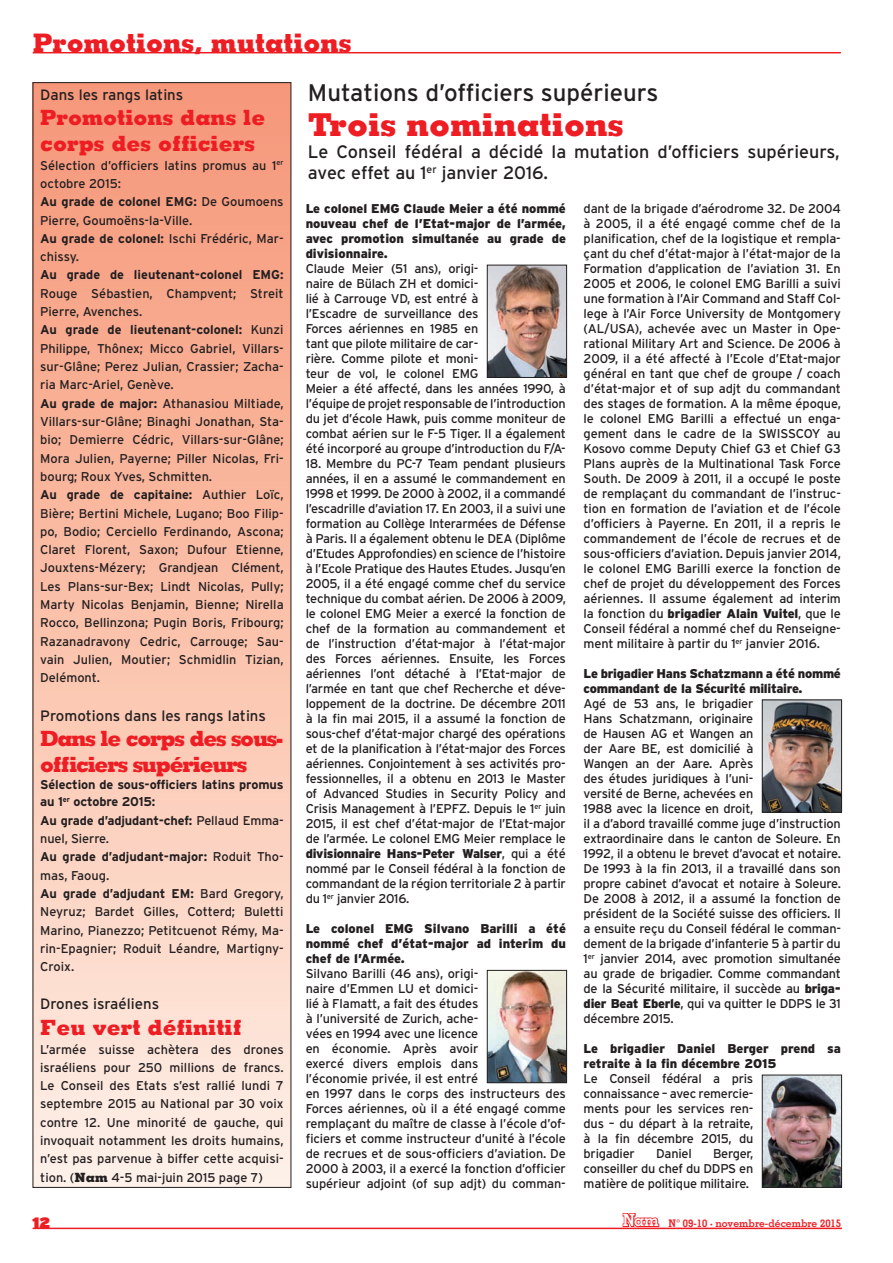
<style>
.page{position:relative;width:893px;height:1263px;background:#fff}
.page>*{position:absolute;margin:0;border:0;box-sizing:border-box;transform-origin:0 0}
.t1{font:800 31.5px "Memphis";color:#ee1d23}
.t2{font:800 25.5px "Memphis";color:#ee1d23}
.t3{font:24px "Interstate";color:#231f20}
.t4{font:800 21px/25.8px "Memphis";color:#ee1d23}
.t5{font:800 21px/25.8px "Memphis";letter-spacing:-.06em;color:#ee1d23}
.t6{font:18px/21.6px "Interstate";color:#231f20}
.t7{font:15px "Interstate";color:#231f20}
.t8{font:900 15px "Interstate";color:#ee1d23}
.t9{font:12.75px/15px "Interstate";letter-spacing:-.02em;color:#231f20;text-align:justify}
.t10{font:12.75px/18.3px "Interstate";color:#231f20}
.t11{font:900 12.75px/15px "Interstate";color:#231f20;text-align:justify}
.t12{font:700 12.75px/17.1px "Interstate";letter-spacing:-.01em;color:#231f20}
.t13{font:900 12.75px/15px "Interstate";letter-spacing:-.02em;color:#231f20}
.t14{font:700 10.5px "Memphis";color:#ee1d23}
.s1{font-weight:700}
.s2{font-family:"Memphis";font-weight:800}
.s3{font-weight:900}
.s4{font-size:16.95px;color:#fff}
.s5{font-size:16.5px;color:#fff}
</style>
<div class="page">
<hr style="left:33px;top:1227px;width:809px;height:2px;background:#ee1d23">
<svg style="left:622px;top:1213px;width:38px;height:15px"></svg>
<hr style="left:33px;top:52px;width:808px;height:1px;background:#ee1d23">
<div style="left:33px;top:83px;width:258px;height:1104px;background:linear-gradient(to bottom,#f69676,#fef0e6)"></div>
<img style="left:489px;top:267px;width:76px;height:109px">
<div style="left:487px;top:265px;width:80px;height:113px;border:1px solid #231f20"></div>
<img style="left:489px;top:972px;width:76px;height:109px">
<div style="left:487px;top:970px;width:80px;height:113px;border:1px solid #231f20"></div>
<img style="left:764px;top:701px;width:76px;height:110px">
<div style="left:762px;top:699px;width:80px;height:114px;border:1px solid #231f20"></div>
<img style="left:764px;top:1077px;width:76px;height:109px">
<div style="left:762px;top:1075px;width:80px;height:113px;border:1px solid #231f20"></div>
<h2 class="t2" style="left:33px;top:26px;width:320px">Promotions, mutations</h2>
<p class="t7" style="left:40px;top:86px;width:145px">Dans les rangs latins</p>
<h3 class="t4" style="left:40px;top:105px;width:227px">Promotions dans le corps des officiers</h3>
<p class="t10" style="left:40px;top:156px;width:245px">Sélection d’officiers latins promus au 1<sup>er </sup>octobre 2015:<br><span class="s1">Au grade de colonel EMG:</span> De Goumoens<br>Pierre, Goumoëns-la-Ville.<br><span class="s1">Au grade de colonel:</span> Ischi Frédéric, Mar&shy;chissy.</p>
<p class="t12" style="left:40px;top:266px;width:245px">Au grade de lieutenant-colonel EMG:</p>
<p class="t10" style="left:40px;top:284px;width:245px">Rouge Sébastien, Champvent; Streit Pierre, Avenches.<br><span class="s1">Au grade de lieutenant-colonel:</span> Kunzi Philippe, Thônex; Micco Gabriel, Villars&shy;sur-Glâne; Perez Julian, Crassier; Zacha&shy;ria Marc-Ariel, Genève.<br><span class="s1">Au grade de major:</span> Athanasiou Miltiade, Villars-sur-Glâne; Binaghi Jonathan, Sta&shy;bio; Demierre Cédric, Villars-sur-Glâne; Mora Julien, Payerne; Piller Nicolas, Fri&shy;bourg; Roux Yves, Schmitten.<br><span class="s1">Au grade de capitaine:</span> Authier Loïc, Bière; Bertini Michele, Lugano; Boo Filip&shy;po, Bodio; Cerciello Ferdinando, Ascona; Claret Florent, Saxon; Dufour Etienne, Jouxtens-Mézery; Grandjean Clément, Les Plans-sur-Bex; Lindt Nicolas, Pully; Marty Nicolas Benjamin, Bienne; Nirella Rocco, Bellinzona; Pugin Boris, Fribourg; Razanadravony Cedric, Carrouge; Sau&shy;vain Julien, Moutier; Schmidlin Tizian, Delémont.</p>
<p class="t7" style="left:40px;top:707px;width:227px">Promotions dans les rangs latins</p>
<h3 class="t5" style="left:40px;top:725px;width:244px">Dans le corps des sous&shy;officiers supérieurs</h3>
<p class="t12" style="left:40px;top:776px;width:245px">Sélection de sous-officiers latins promus au 1<sup>er</sup> octobre 2015:</p>
<p class="t10" style="left:40px;top:811px;width:245px"><span class="s1">Au grade d’adjudant-chef:</span> Pellaud Emma&shy;nuel, Sierre.<br><span class="s1">Au grade d’adjudant-major:</span> Roduit Tho&shy;mas, Faoug.<br><span class="s1">Au grade d’adjudant EM:</span> Bard Gregory,<br>Neyruz; Bardet Gilles, Cotterd; Buletti<br>Marino, Pianezzo; Petitcuenot Rémy, Ma&shy;rin-Epagnier; Roduit Léandre, Martigny-<br>Croix.</p>
<p class="t7" style="left:40px;top:996px;width:120px">Drones israéliens</p>
<h3 class="t4" style="left:40px;top:1014px;width:203px">Feu vert définitif</h3>
<p class="t9" style="left:40px;top:1040px;width:245px;line-height:18.3px">L’armée suisse achètera des drones israéliens pour 250 millions de francs.<br>Le Conseil des Etats s’est rallié lundi 7 septembre 2015 au National par 30 voix contre 12. Une minorité de gauche, qui invoquait notamment les droits humains, n’est pas parvenue à biffer cette acquisi&shy;tion. (<span class="s2">Nam</span> 4-5 mai-juin 2015 page 7)</p>
<h3 class="t3" style="left:308px;top:80px;width:352px">Mutations d’officiers supérieurs</h3>
<h1 class="t1" style="left:308px;top:104px;width:317px">Trois nominations</h1>
<h3 class="t6" style="left:308px;top:140px;width:533px">Le Conseil fédéral a décidé la mutation d’officiers supérieurs, avec effet au 1<sup>er</sup> janvier 2016.</h3>
<p class="t9" style="left:584px;top:201px;width:259px">dant de la brigade d’aérodrome 32. De 2004 à 2005, il a été engagé comme chef de la planification, chef de la logistique et rempla&shy;çant du chef d’état-major à l’état-major de la Formation d’application de l’aviation 31. En 2005 et 2006, le colonel EMG Barilli a suivi une formation à l’Air Command and Staff Col&shy;lege à l’Air Force University de Montgomery (AL/USA), achevée avec un Master in Ope&shy;rational Military Art and Science. De 2006 à 2009, il a été affecté à l’Ecole d’Etat-major général en tant que chef de groupe / coach d’état-major et of sup adjt du commandant des stages de formation. A la même époque, le colonel EMG Barilli a effectué un enga&shy;gement dans le cadre de la SWISSCOY au Kosovo comme Deputy Chief G3 et Chief G3<br>Plans auprès de la Multinational Task Force South. De 2009 à 2011, il a occupé le poste de remplaçant du commandant de l’instruc&shy;tion en formation de l’aviation et de l’école d’officiers à Payerne. En 2011, il a repris le commandement de l’école de recrues et de sous-officiers d’aviation. Depuis janvier 2014, le colonel EMG Barilli exerce la fonction de chef de projet du développement des Forces aériennes. Il assume également ad interim la fonction du <span class="s3">brigadier Alain Vuitel</span>, que le Conseil fédéral a nommé chef du Renseigne&shy;ment militaire à partir du 1<sup>er</sup> janvier 2016.</p>
<p class="t13" style="left:584px;top:666px;width:259px">Le brigadier Hans Schatzmann a été nommé commandant de la Sécurité militaire.</p>
<p class="t9" style="left:584px;top:696px;width:259px;text-align:left">Agé de 53 ans, le brigadier<br>Hans Schatzmann, originaire<br>de Hausen AG et Wangen an<br>der Aare BE, est domicilié à<br>Wangen an der Aare. Après<br>des études juridiques à l’uni-<br>versité de Berne, achevées en<br>1988 avec la licence en droit,<br>il a d’abord travaillé comme juge d’instruction extraordinaire dans le canton de Soleure. En 1992, il a obtenu le brevet d’avocat et notaire.<br>De 1993 à la fin 2013, il a travaillé dans son propre cabinet d’avocat et notaire à Soleure.<br>De 2008 à 2012, il a assumé la fonction de président de la Société suisse des officiers. Il a ensuite reçu du Conseil fédéral le comman&shy;dement de la brigade d’infanterie 5 à partir du 1<sup>er</sup> janvier 2014, avec promotion simultanée au grade de brigadier. Comme commandant de la Sécurité militaire, il succède au <span class="s3">briga&shy;dier Beat Eberle</span>, qui va quitter le DDPS le 31 décembre 2015.</p>
<p class="t11" style="left:584px;top:1041px;width:259px">Le brigadier Daniel Berger prend sa retraite à la fin décembre 2015</p>
<p class="t9" style="left:584px;top:1071px;width:171px">Le Conseil fédéral a pris connaissance – avec remercie&shy;ments pour les services ren&shy;dus – du départ à la retraite, à la fin décembre 2015, du brigadier</p>
<p class="t11" style="left:306px;top:201px;width:262px">Le colonel EMG Claude Meier a été nommé nouveau chef de l’Etat-major de l’armée, avec promotion simultanée au grade de divisionnaire.</p>
<p class="t9" style="left:306px;top:261px;width:262px;text-align:left">Claude Meier (51 ans), origi-<br>naire de Bülach ZH et domici-<br>lié à Carrouge VD, est entré à<br>l’Escadre de surveillance des<br>Forces aériennes en 1985 en<br>tant que pilote militaire de car-<br>rière. Comme pilote et moni-<br>teur de vol, le colonel EMG<br>Meier a été affecté, dans les années 1990, à l’équipe de projet responsable de l’introduction du jet d’école Hawk, puis comme moniteur de combat aérien sur le F-5 Tiger. Il a également été incorporé au groupe d’introduction du F/A-</p>
<p class="t9" style="left:306px;top:456px;width:262px">18. Membre du PC-7 Team pendant plusieurs années, il en a assumé le commandement en 1998 et 1999. De 2000 à 2002, il a commandé l’escadrille d’aviation 17. En 2003, il a suivi une formation au Collège Interarmées de Défense à Paris. Il a également obtenu le DEA (Diplôme d’Etudes Approfondies) en science de l’histoire à l’Ecole Pratique des Hautes Etudes. Jusqu’en 2005, il a été engagé comme chef du service technique du combat aérien. De 2006 à 2009, le colonel EMG Meier a exercé la fonction de chef de la formation au commandement et de l’instruction d’état-major à l’état-major des Forces aériennes. Ensuite, les Forces aériennes l’ont détaché à l’Etat-major de l’armée en tant que chef Recherche et déve&shy;loppement de la doctrine. De décembre 2011 à la fin mai 2015, il a assumé la fonction de sous-chef d’état-major chargé des opérations et de la planification à l’état-major des Forces aériennes. Conjointement à ses activités pro&shy;fessionnelles, il a obtenu en 2013 le Master of Advanced Studies in Security Policy and Crisis Management à l’EPFZ. Depuis le 1<sup>er</sup> juin 2015, il est chef d’état-major de l’Etat-major de l’armée. Le colonel EMG Meier remplace le <span class="s3">divisionnaire Hans-Peter Walser</span>, qui a été nommé par le Conseil fédéral à la fonction de commandant de la région territoriale 2 à partir du 1<sup>er</sup> janvier 2016.</p>
<p class="t11" style="left:306px;top:921px;width:262px">Le colonel EMG Silvano Barilli a été nommé chef d’état-major ad interim du chef de l’Armée.</p>
<p class="t9" style="left:306px;top:966px;width:262px;text-align:left">Silvano Barilli (46 ans), origi-<br>naire d’Emmen LU et domici-<br>lié à Flamatt, a fait des études<br>à l’université de Zurich, ache-<br>vées en 1994 avec une licence<br>en économie. Après avoir<br>exercé divers emplois dans<br>l’économie privée, il est entré<br>en 1997 dans le corps des instructeurs des Forces aériennes, où il a été engagé comme remplaçant du maître de classe à l’école d’of&shy;ficiers et comme instructeur d’unité à l’école de recrues et de sous-officiers d’aviation. De 2000 à 2003, il a exercé la fonction d’officier supérieur adjoint (of sup adjt) du comman-</p>
<p class="t9" style="left:656px;top:1146px;width:37px">Daniel</p>
<p class="t9" style="left:584px;top:1146px;width:171px;text-indent:129px">Berger, conseiller du chef du DDPS en matière de politique militaire.</p>
<p class="t8" style="left:33px;top:1213px;width:19px">12</p>
<p class="t14" style="left:623px;top:1216px;width:220px"><span class="s4">N</span><span class="s5">am</span> N° 09-10 · novembre-décembre 2015</p>
</div>
